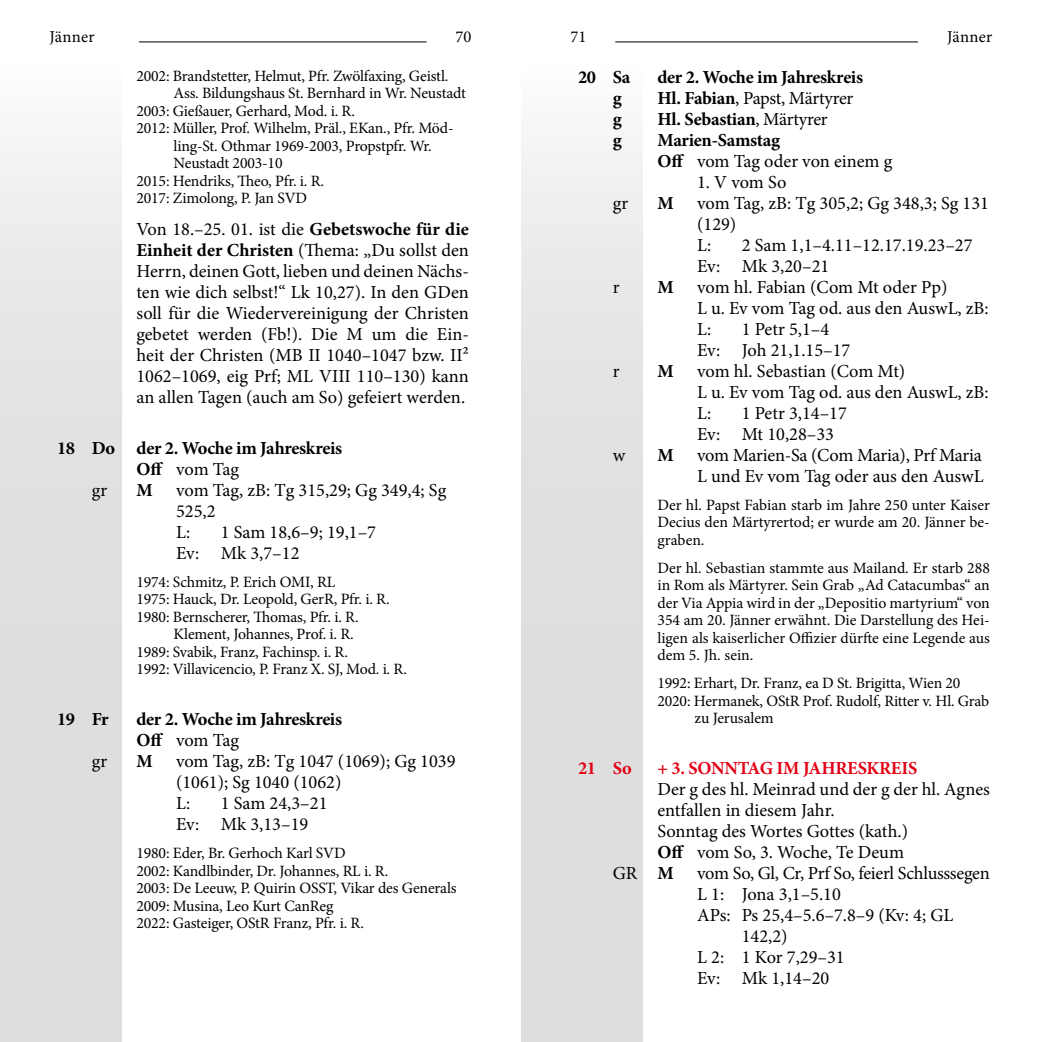
<style>
.page{position:relative;width:1042px;height:1042px;background:#fff}
.page>*{position:absolute;margin:0;border:0;box-sizing:border-box;transform-origin:0 0}
.t1{font:18.38px/21px "Minion Pro";color:#000}
.t2{font:700 18.38px/21px "Minion Pro";letter-spacing:-.015em;color:#000}
.t3{font:700 18.38px "Minion Pro";letter-spacing:-.015em;color:#e30015}
.t4{font:18.38px "Minion Pro";letter-spacing:-.02em;color:#000}
.t5{font:16.62px "Minion Pro";letter-spacing:.015em;color:#000}
.t6{font:15.75px/17.5px "Minion Pro";letter-spacing:-.01em;color:#000;text-align:justify}
.s1{font-weight:700}
.s2{font-weight:400}
</style>
<div class="page">
<div style="left:0;top:69px;width:122px;height:973px;background:linear-gradient(to bottom,#f0f0f0,#d6d8d8)"></div>
<div style="left:521px;top:69px;width:121px;height:973px;background:linear-gradient(to bottom,#f0f0f0,#d6d8d8)"></div>
<hr style="left:139px;top:41px;width:288px;height:1px;background:#000">
<hr style="left:615px;top:41px;width:303px;height:1px;background:#000">
<p class="t5" style="left:50px;top:25px;width:47px">Jänner</p>
<p class="t5" style="left:455px;top:25px;width:17px">70</p>
<p class="t5" style="left:570px;top:25px;width:17px">71</p>
<p class="t5" style="left:947px;top:25px;width:47px">Jänner</p>
<p class="t2" style="left:578px;top:66px;width:54px">20 Sa</p>
<p class="t2" style="left:657px;top:66px;width:207px">der 2. Woche im Jahreskreis</p>
<p class="t2" style="left:613px;top:87px;width:11px">g</p>
<p class="t4" style="left:657px;top:86px;width:197px"><span class="s1">Hl. Fabian</span>, Papst, Märtyrer</p>
<p class="t2" style="left:613px;top:108px;width:11px">g</p>
<p class="t2" style="left:657px;top:108px;width:172px">Hl. Sebastian<span class="s2">, Märtyrer</span></p>
<p class="t2" style="left:613px;top:129px;width:11px">g</p>
<p class="t1" style="left:657px;top:130px;width:236px"><span class="s1">Marien-Samstag<br>Off</span> vom Tag oder von einem g</p>
<p class="t1" style="left:697px;top:172px;width:91px">1. V vom So</p>
<p class="t1" style="left:613px;top:193px;width:17px">gr</p>
<p class="t2" style="left:657px;top:192px;width:18px">M</p>
<p class="t1" style="left:697px;top:193px;width:293px">vom Tag, zB: Tg 305,2; Gg 348,3; Sg 131 (129)<br>L:</p>
<p class="t6" style="left:136px;top:67px;width:312px">2002: Brandstetter, Helmut, Pfr. Zwölfaxing, Geistl.</p>
<p class="t6" style="left:174px;top:85px;width:294px">Ass. Bildungshaus St. Bernhard in Wr. Neustadt</p>
<p class="t6" style="left:136px;top:102px;width:218px">2003: Gießauer, Gerhard, Mod. i. R.</p>
<p class="t6" style="left:136px;top:120px;width:319px">2012: Müller, Prof. Wilhelm, Präl., EKan., Pfr. Möd-</p>
<p class="t6" style="left:174px;top:137px;width:258px">ling-St. Othmar 1969-2003, Propstpfr. Wr.</p>
<p class="t6" style="left:174px;top:155px;width:110px">Neustadt 2003-10</p>
<p class="t6" style="left:136px;top:172px;width:187px">2015: Hendriks, Theo, Pfr. i. R.</p>
<p class="t6" style="left:136px;top:190px;width:172px">2017: Zimolong, P. Jan SVD</p>
<p class="t1" style="left:136px;top:219px;width:334px;text-align:justify">Von 18.–25. 01. ist die <span class="s1">Gebetswoche für die Einheit der Christen</span> (Thema: „Du sollst den Herrn, deinen Gott, lieben und deinen Nächs&shy;ten wie dich selbst!“ Lk 10,27). In den GDen soll für die Wiedervereinigung der Christen gebetet werden (Fb!). Die M um die Ein&shy;heit der Christen (MB II 1040–1047 bzw. II²<br>1062–1069, eig Prf; ML VIII 110–130) kann an allen Tagen (auch am So) gefeiert werden.</p>
<p class="t2" style="left:57px;top:437px;width:287px">18 Do der 2. Woche im Jahreskreis</p>
<p class="t1" style="left:136px;top:458px;width:104px"><span class="s1">Off</span> vom Tag</p>
<p class="t1" style="left:92px;top:479px;width:17px">gr</p>
<p class="t2" style="left:136px;top:479px;width:18px">M</p>
<p class="t1" style="left:176px;top:479px;width:272px">vom Tag, zB: Tg 315,29; Gg 349,4; Sg<br>525,2<br>L:</p>
<p class="t1" style="left:697px;top:235px;width:277px;text-indent:45px">2 Sam 1,1–4.11–12.17.19.23–27<br>Ev: Mk 3,20–21</p>
<p class="t1" style="left:613px;top:277px;width:8px">r</p>
<p class="t2" style="left:657px;top:276px;width:18px">M</p>
<p class="t1" style="left:697px;top:277px;width:293px">vom hl. Fabian (Com Mt oder Pp)<br>L u. Ev vom Tag od. aus den AuswL, zB:<br>L:</p>
<p class="t1" style="left:697px;top:319px;width:155px;text-indent:45px">1 Petr 5,1–4<br>Ev: Joh 21,1.15–17</p>
<p class="t1" style="left:613px;top:361px;width:8px">r</p>
<p class="t2" style="left:657px;top:360px;width:18px">M</p>
<p class="t1" style="left:697px;top:361px;width:293px">vom hl. Sebastian (Com Mt)<br>L u. Ev vom Tag od. aus den AuswL, zB:<br>L:</p>
<p class="t1" style="left:697px;top:403px;width:151px;text-indent:45px">1 Petr 3,14–17<br>Ev: Mt 10,28–33</p>
<p class="t1" style="left:613px;top:445px;width:14px">w</p>
<p class="t2" style="left:657px;top:444px;width:18px">M</p>
<p class="t1" style="left:697px;top:445px;width:288px">vom Marien-Sa (Com Maria), Prf Maria<br>L und Ev vom Tag oder aus den AuswL</p>
<p class="t6" style="left:657px;top:496px;width:334px">Der hl. Papst Fabian starb im Jahre 250 unter Kaiser Decius den Märtyrertod; er wurde am 20. Jänner be&shy;graben.</p>
<p class="t6" style="left:657px;top:559px;width:334px">Der hl. Sebastian stammte aus Mailand. Er starb 288 in Rom als Märtyrer. Sein Grab „Ad Catacumbas“ an der Via Appia wird in der „Depositio martyrium“ von 354 am 20. Jänner erwähnt. Die Darstellung des Hei&shy;ligen als kaiserlicher Offizier dürfte eine Legende aus dem 5. Jh. sein.</p>
<p class="t6" style="left:657px;top:675px;width:305px">1992: Erhart, Dr. Franz, ea D St. Brigitta, Wien 20</p>
<p class="t6" style="left:657px;top:692px;width:333px">2020: Hermanek, OStR Prof. Rudolf, Ritter v. Hl. Grab</p>
<p class="t6" style="left:694px;top:710px;width:81px">zu Jerusalem</p>
<p class="t3" style="left:578px;top:755px;width:55px">21 So</p>
<p class="t3" style="left:657px;top:755px;width:261px">+ 3. SONNTAG IM JAHRESKREIS</p>
<p class="t1" style="left:657px;top:779px;width:334px">Der g des hl. Meinrad und der g der hl. Agnes</p>
<p class="t1" style="left:657px;top:800px;width:176px">entfallen in diesem Jahr.</p>
<p class="t1" style="left:657px;top:821px;width:252px">Sonntag des Wortes Gottes (kath.)</p>
<p class="t1" style="left:657px;top:842px;width:248px"><span class="s1">Off</span> vom So, 3. Woche, Te Deum</p>
<p class="t1" style="left:613px;top:863px;width:63px">GR <span class="s1">M</span></p>
<p class="t1" style="left:697px;top:863px;width:294px">vom So, Gl, Cr, Prf So, feierl Schlusssegen</p>
<p class="t1" style="left:697px;top:884px;width:145px">L 1: Jona 3,1–5.10</p>
<p class="t1" style="left:697px;top:905px;width:258px">APs: Ps 25,4–5.6–7.8–9 (Kv: 4; GL</p>
<p class="t1" style="left:742px;top:926px;width:47px">142,2)</p>
<p class="t1" style="left:697px;top:947px;width:149px">L 2: 1 Kor 7,29–31</p>
<p class="t1" style="left:697px;top:968px;width:134px">Ev: Mk 1,14–20</p>
<p class="t1" style="left:176px;top:521px;width:201px;text-indent:45px">1 Sam 18,6–9; 19,1–7<br>Ev: Mk 3,7–12</p>
<p class="t6" style="left:136px;top:573px;width:200px">1974: Schmitz, P. Erich OMI, RL</p>
<p class="t6" style="left:136px;top:590px;width:253px">1975: Hauck, Dr. Leopold, GerR, Pfr. i. R.</p>
<p class="t6" style="left:136px;top:608px;width:222px">1980: Bernscherer, Thomas, Pfr. i. R.</p>
<p class="t6" style="left:174px;top:625px;width:180px">Klement, Johannes, Prof. i. R.</p>
<p class="t6" style="left:136px;top:643px;width:211px">1989: Svabik, Franz, Fachinsp. i. R.</p>
<p class="t6" style="left:136px;top:660px;width:270px">1992: Villavicencio, P. Franz X. SJ, Mod. i. R.</p>
<p class="t2" style="left:57px;top:708px;width:53px">19 Fr</p>
<p class="t2" style="left:136px;top:708px;width:207px">der 2. Woche im Jahreskreis<br>Off <span class="s2">vom Tag</span></p>
<p class="t1" style="left:92px;top:751px;width:17px">gr</p>
<p class="t2" style="left:136px;top:750px;width:18px">M</p>
<p class="t1" style="left:176px;top:751px;width:281px">vom Tag, zB: Tg 1047 (1069); Gg 1039 (1061); Sg 1040 (1062)<br>L:</p>
<p class="t1" style="left:176px;top:793px;width:153px;text-indent:45px">1 Sam 24,3–21<br>Ev: Mk 3,13–19</p>
<p class="t6" style="left:136px;top:844px;width:322px;text-align:left">1980: Eder, Br. Gerhoch Karl SVD<br>2002: Kandlbinder, Dr. Johannes, RL i. R.<br>2003: De Leeuw, P. Quirin OSST, Vikar des Generals 2009: Musina, Leo Kurt CanReg<br>2022: Gasteiger, OStR Franz, Pfr. i. R.</p>
</div>
